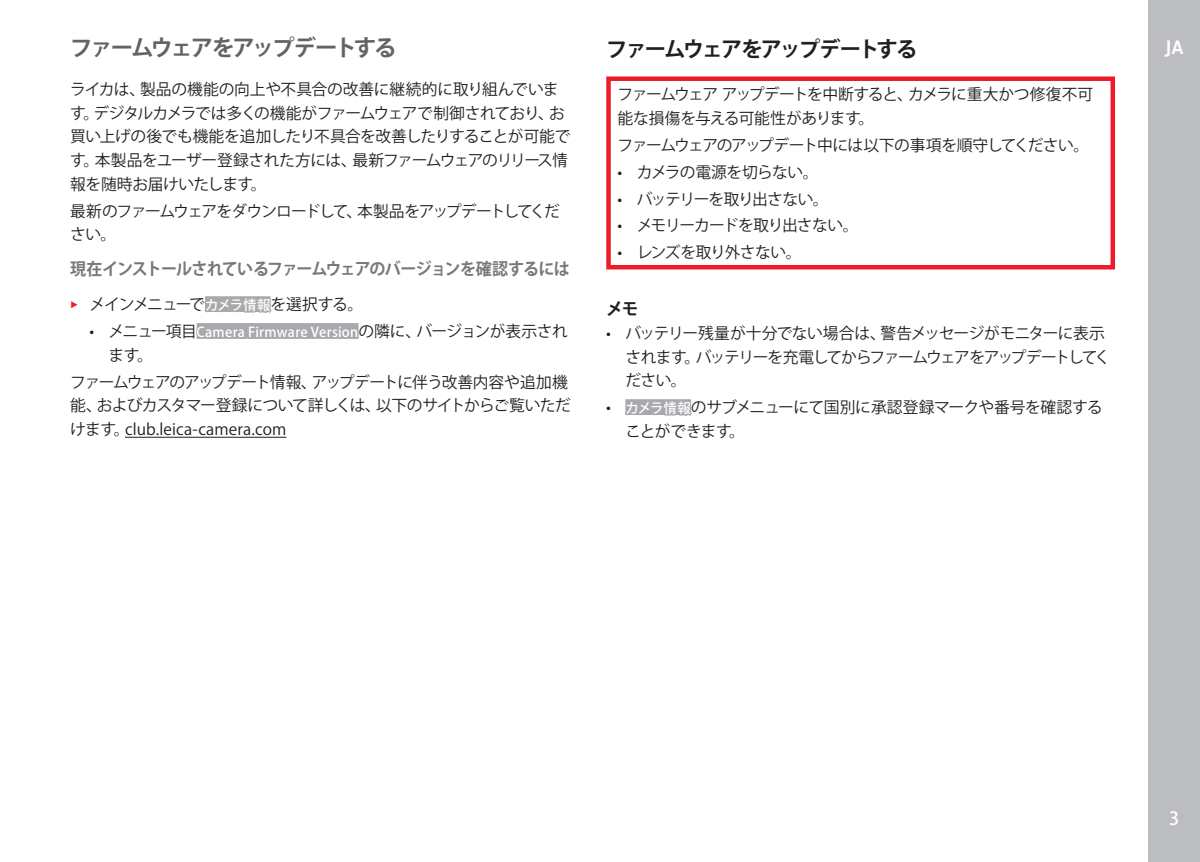
<style>
.page{position:relative;width:1200px;height:862px;background:#fff}
.page>*{position:absolute;margin:0;border:0;box-sizing:border-box;transform-origin:0 0}
.Heading____Chapter{font:700 22.5px "Koz Go Pr 6 N";letter-spacing:-.1em;color:#636366}
.Heading____Heading_0{font:700 21.38px "Koz Go Pr 6 N";letter-spacing:-.095em;color:#231f20}
.t1{font:700 20.25px "Corporate S";color:#fff}
.t2{font:500 18px "Koz Go Pr 6 N";color:#fff}
.Text____Um_zu_zum_XX{font:700 16.88px "Koz Go Pr 6 N";letter-spacing:-.05em;color:#76787b;scale:.95 1}
.Heading____Note_Head{font:700 16.88px "Koz Go Pr 6 N";color:#231f20}
.Text____Body_Text{font:15.75px/23.6px "Koz Go Pr 6 N";letter-spacing:-.045em;color:#231f20}
.Text____Body_Text-2{font:15.75px/23.6px "Koz Go Pr 6 N";letter-spacing:-.085em;color:#231f20}
.Text____Body_Text-3{font:15.75px "Koz Go Pr 6 N";letter-spacing:-.07em;color:#231f20}
.Text____Body_Text-4{font:15.75px "Koz Go Pr 6 N";letter-spacing:-.075em;color:#231f20}
.s1{font-family:"Corporate S";font-weight:300;color:#ee1c28}
.s2{font-weight:500;font-size:13.5px;color:#a8a9ad}
</style>
<div class="page">
<div style="left:1148px;top:0;width:51px;height:861px;background:#bcbdc0"></div>
<div style="left:205px;top:296px;width:65px;height:16px;background:#a8a9ad"></div>
<div style="left:197px;top:323px;width:161px;height:15px;background:#a8a9ad"></div>
<hr style="left:125px;top:436px;width:161px;height:1px;background:#231f20">
<div style="left:625px;top:399px;width:65px;height:16px;background:#a8a9ad"></div>
<div style="left:606px;top:76px;width:508px;height:5px;background:#ee1c28"></div>
<svg style="left:606px;top:81px;width:4px;height:184px"></svg>
<svg style="left:1110px;top:81px;width:4px;height:184px"></svg>
<hr style="left:606px;top:265px;width:508px;height:4px;background:#ee1c28">
<p class="Heading____Chapter" style="left:70px;top:35px;width:328px">ファームウェアをアップデートする</p>
<p class="Text____Body_Text" style="left:70px;top:78px;width:501px">ライカは、製品の機能の向上や不具合の改善に継続的に取り組んでいます。デジタルカメラでは多くの機能がファームウェアで制御されており、お買い上げの後でも機能を追加したり不具合を改善したりすることが可能です。本製品をユーザー登録された方には、最新ファームウェアのリリース情報を随時お届けいたします。</p>
<p class="Text____Body_Text-2" style="left:70px;top:199px;width:491px">最新のファームウェアをダウンロードして、本製品をアップデートしてください。</p>
<p class="Text____Um_zu_zum_XX" style="left:70px;top:259px;width:527px">現在インストールされているファームウェアのバージョンを確認するには</p>
<p class="Text____Body_Text-3" style="left:70px;top:295px;width:294px"><span class="s1">▸</span> メインメニューで<span class="s2">カメラ情報</span>を選択する。</p>
<p class="Text____Body_Text" style="left:108px;top:320px;width:461px;text-indent:-19px">• メニュー項目<span class="s2">Camera Firmware Version</span>の隣に、バージョンが表示されます。</p>
<p class="Text____Body_Text" style="left:70px;top:370px;width:502px">ファームウェアのアップデート情報、アップデートに伴う改善内容や追加機能、およびカスタマー登録について詳しくは、以下のサイトからご覧いただけます。club.leica-camera.com</p>
<p class="Heading____Heading_0" style="left:606px;top:37px;width:312px">ファームウェアをアップデートする</p>
<p class="Text____Body_Text" style="left:617px;top:83px;width:477px">ファームウェアアップデートを中断すると、カメラに重大かつ修復不可能な損傷を与える可能性があります。</p>
<p class="Text____Body_Text-4" style="left:617px;top:136px;width:473px">ファームウェアのアップデート中には以下の事項を順守してください。</p>
<p class="Text____Body_Text" style="left:617px;top:160px;width:202px">• カメラの電源を切らない。</p>
<p class="Text____Body_Text-2" style="left:617px;top:187px;width:213px">• バッテリーを取り出さない。</p>
<p class="Text____Body_Text-3" style="left:617px;top:216px;width:242px">• メモリーカードを取り出さない。</p>
<p class="Text____Body_Text" style="left:617px;top:241px;width:185px">• レンズを取り外さない。</p>
<p class="Heading____Note_Head" style="left:606px;top:299px;width:34px">メモ</p>
<p class="Text____Body_Text" style="left:625px;top:322px;width:486px;text-indent:-19px">• バッテリー残量が十分でない場合は、警告メッセージがモニターに表示されます。バッテリーを充電してからファームウェアをアップデートしてください。</p>
<p class="Text____Body_Text" style="left:625px;top:396px;width:478px;text-indent:-19px">• <span class="s2">カメラ情報</span>のサブメニューにて国別に承認登録マークや番号を確認することができます。</p>
<p class="t1" style="left:1164px;top:32px;width:20px">JA</p>
<p class="t2" style="left:1168px;top:808px;width:12px">3</p>
</div>
